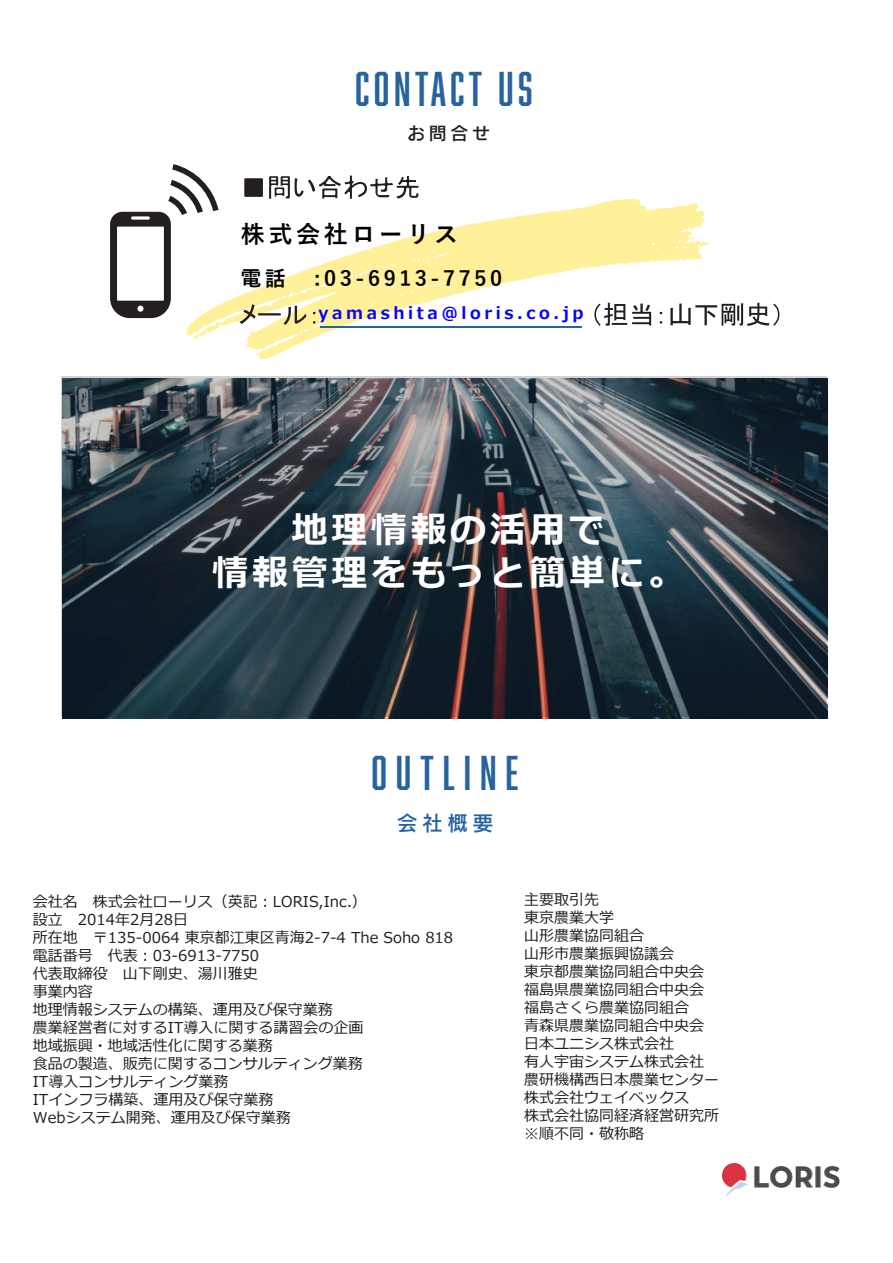
<style>
.page{position:relative;width:893px;height:1263px;background:#fff}
.page>*{position:absolute;margin:0;border:0;box-sizing:border-box;transform-origin:0 0}
.t1{font:45px "Abolition";letter-spacing:.1em;color:#26639f}
.t2{font:45px "Abolition";letter-spacing:.2em;color:#26639f}
.t3{font:700 36px/43.2px "Meiryo";letter-spacing:.1em;color:#fff;text-align:center}
.t4{font:700 24px "Yu Gothic";letter-spacing:.15em;color:#000}
.t5{font:700 21px "Yu Gothic";letter-spacing:.17em;color:#000}
.t6{font:21px "Rodin Pro N DB";color:#26639f}
.t7{font:18px "Rodin Pro N DB";color:#231f20}
.t8{font:700 16.5px "Meiryo UI";letter-spacing:.22em;color:#00f}
.t9{font:15px/18px "Meiryo";color:#221e1f}
</style>
<div class="page">
<svg style="left:61px;top:377px;width:765px;height:340px;background:#36434c"></svg>
<svg style="left:187px;top:199px;width:524px;height:160px"></svg>
<svg style="left:244px;top:176px;width:174px;height:23px"></svg>
<svg style="left:239px;top:304px;width:76px;height:21px"></svg>
<svg style="left:594px;top:303px;width:185px;height:23px"></svg>
<hr style="left:321px;top:326px;width:261px;height:2px;background:#26639f">
<svg style="left:110px;top:164px;width:109px;height:154px"></svg>
<img style="left:722px;top:1164px;width:117px;height:32px">
<h1 class="t1" style="left:355px;top:63px;width:179px">CONTACT US</h1>
<p class="t7" style="left:407px;top:121px;width:84px">お問合せ</p>
<h3 class="t4" style="left:241px;top:221px;width:219px">株式会社ローリス</h3>
<h3 class="t5" style="left:240px;top:266px;width:263px">電話　:03-6913-7750</h3>
<p class="t8" style="left:318px;top:301px;width:267px">yamashita@loris.co.jp</p>
<h2 class="t3" style="left:213px;top:510px;width:473px">地理情報の活用で<br>情報管理をもっと簡単に。</h2>
<h1 class="t2" style="left:371px;top:747px;width:149px">OUTLINE</h1>
<h3 class="t6" style="left:397px;top:809px;width:98px">会社概要</h3>
<p class="t9" style="left:33px;top:894px;width:422px">会社名 株式会社ローリス（英記︓LORIS,Inc.）<br>設立 2014年2月28日<br>所在地　〒135-0064 東京都江東区青海2-7-4 The Soho 818電話番号 代表︓03-6913-7750<br>代表取締役 山下剛史、湯川雅史<br>事業内容<br>地理情報システムの構築、運用及び保守業務<br>農業経営者に対するIT導入に関する講習会の企画<br>地域振興・地域活性化に関する業務<br>食品の製造、販売に関するコンサルティング業務<br>IT導入コンサルティング業務<br>ITインフラ構築、運用及び保守業務<br>Webシステム開発、運用及び保守業務</p>
<p class="t9" style="left:524px;top:891px;width:196px">主要取引先<br>東京農業大学<br>山形農業協同組合<br>山形市農業振興協議会<br>東京都農業協同組合中央会福島県農業協同組合中央会福島さくら農業協同組合<br>青森県農業協同組合中央会日本ユニシス株式会社<br>有人宇宙システム株式会社農研機構西日本農業センター株式会社ウェイベックス<br>株式会社協同経済経営研究所※順不同・敬称略</p>
</div>
